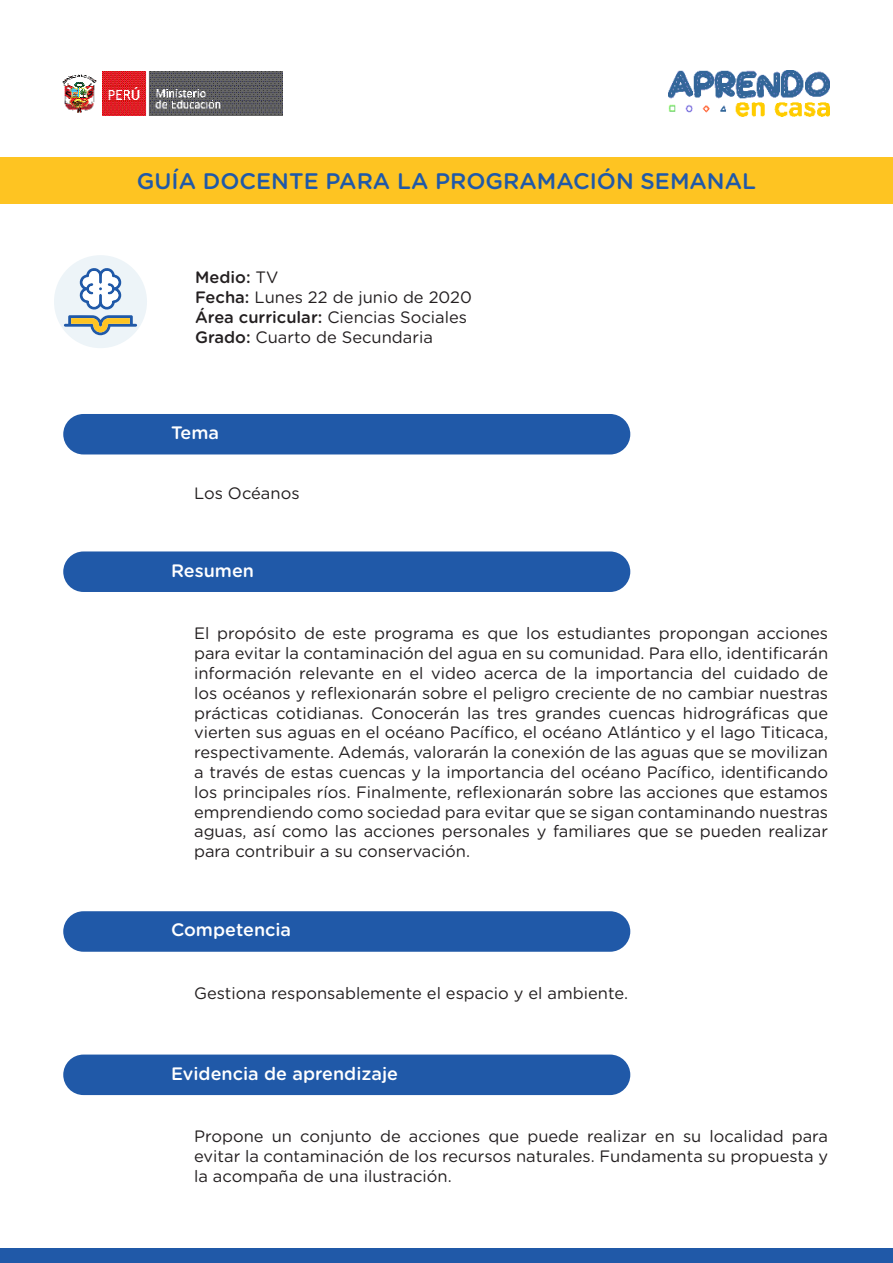
<style>
.page{position:relative;width:893px;height:1263px;background:#fff}
.page>*{position:absolute;margin:0;border:0;box-sizing:border-box;transform-origin:0 0}
.t1{font:500 22.5px "Gotham Rounded";color:#2059a8}
.t2{font:500 18px "Gotham Rounded";color:#fff}
.t3{font:16.5px/19.8px "Gotham Rounded";color:#231f20;text-align:justify}
.s1{font-weight:500}
</style>
<div class="page">
<div style="left:0;top:1248px;width:893px;height:15px;background:#2059a8"></div>
<img style="left:62px;top:71px;width:220px;height:45px">
<img style="left:668px;top:70px;width:161px;height:47px">
<div style="left:0;top:157px;width:893px;height:47px;background:#fec422"></div>
<div style="left:54px;top:255px;width:93px;height:93px;background:#edf4f8;border-radius:50%"></div>
<svg style="left:64px;top:268px;width:73px;height:67px"></svg>
<div style="left:63px;top:414px;width:567px;height:40px;background:#2059a8;border-radius:20px"></div>
<div style="left:63px;top:551px;width:567px;height:41px;background:#2059a8;border-radius:20px"></div>
<div style="left:63px;top:911px;width:567px;height:41px;background:#2059a8;border-radius:20px"></div>
<div style="left:63px;top:1054px;width:567px;height:41px;background:#2059a8;border-radius:20px"></div>
<h1 class="t1" style="left:137px;top:168px;width:621px">GUÍA DOCENTE PARA LA PROGRAMACIÓN SEMANAL</h1>
<p class="t3" style="left:195px;top:268px;width:278px;text-align:left"><span class="s1">Medio:</span> TV<br><span class="s1">Fecha:</span> Lunes 22 de junio de 2020<br><span class="s1">Área curricular:</span> Ciencias Sociales<br><span class="s1">Grado:</span> Cuarto de Secundaria</p>
<p class="t2" style="left:171px;top:422px;width:50px">Tema</p>
<p class="t3" style="left:194px;top:484px;width:107px">Los Océanos</p>
<p class="t2" style="left:171px;top:560px;width:85px">Resumen</p>
<p class="t3" style="left:194px;top:624px;width:636px">El propósito de este programa es que los estudiantes propongan acciones para evitar la contaminación del agua en su comunidad. Para ello, identificarán información relevante en el video acerca de la importancia del cuidado de los océanos y reflexionarán sobre el peligro creciente de no cambiar nuestras prácticas cotidianas. Conocerán las tres grandes cuencas hidrográficas que vierten sus aguas en el océano Pacífico, el océano Atlántico y el lago Titicaca, respectivamente. Además, valorarán la conexión de las aguas que se movilizan a través de estas cuencas y la importancia del océano Pacífico, identificando los principales ríos. Finalmente, reflexionarán sobre las acciones que estamos emprendiendo como sociedad para evitar que se sigan contaminando nuestras aguas, así como las acciones personales y familiares que se pueden realizar para contribuir a su conservación.</p>
<p class="t2" style="left:171px;top:920px;width:122px">Competencia</p>
<p class="t3" style="left:194px;top:984px;width:435px">Gestiona responsablemente el espacio y el ambiente.</p>
<p class="t2" style="left:171px;top:1063px;width:229px">Evidencia de aprendizaje</p>
<p class="t3" style="left:194px;top:1127px;width:635px">Propone un conjunto de acciones que puede realizar en su localidad para evitar la contaminación de los recursos naturales. Fundamenta su propuesta y la acompaña de una ilustración.</p>
</div>
